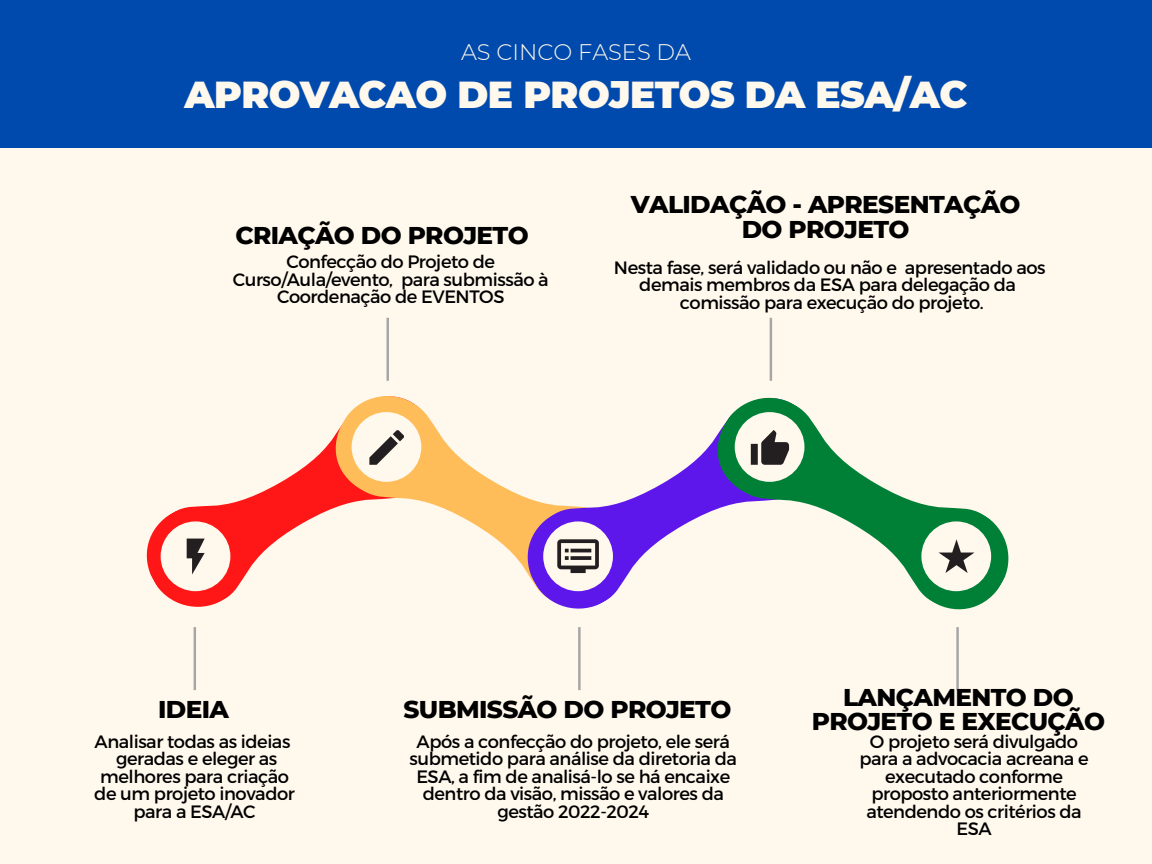
<style>
.page{position:relative;width:1152px;height:864px;background:#fff8ed}
.page>*{position:absolute;margin:0;border:0;box-sizing:border-box;transform-origin:0 0}
.t1{font:900 37.5px "Montserrat";letter-spacing:-.015em;color:#fff8ed}
.t2{font:800 24.75px/24.8px "Montserrat";letter-spacing:-.025em;color:#000;text-align:center}
.t3{font:300 22.5px "Montserrat";color:#fff8ed}
.t4{font:17.85px/17.5px "Montserrat";letter-spacing:-.025em;color:#000;text-align:center}
</style>
<div class="page">
<svg style="left:146px;top:455px;width:172px;height:152px"></svg>
<svg style="left:318px;top:378px;width:192px;height:173px"></svg>
<div style="left:352px;top:412px;width:69px;height:70px;background:#fff8ed;border-radius:50%"></div>
<svg style="left:510px;top:456px;width:190px;height:153px"></svg>
<svg style="left:700px;top:379px;width:309px;height:231px"></svg>
<div style="left:735px;top:412px;width:69px;height:70px;background:#fff8ed;border-radius:50%"></div>
<svg style="left:751px;top:430px;width:38px;height:35px"></svg>
<div style="left:161px;top:521px;width:69px;height:70px;background:#fff8ed;border-radius:50%"></div>
<div style="left:921px;top:521px;width:70px;height:70px;background:#fff8ed;border-radius:50%"></div>
<svg style="left:939px;top:539px;width:36px;height:34px"></svg>
<div style="left:543px;top:521px;width:70px;height:70px;background:#fff8ed;border-radius:50%"></div>
<svg style="left:369px;top:430px;width:35px;height:35px"></svg>
<svg style="left:557px;top:539px;width:42px;height:34px"></svg>
<svg style="left:187px;top:539px;width:18px;height:36px"></svg>
<hr style="left:387px;top:318px;width:2px;height:63px;background:#a6a6a6">
<hr style="left:770px;top:318px;width:2px;height:63px;background:#a6a6a6">
<hr style="left:194px;top:627px;width:2px;height:63px;background:#a6a6a6">
<hr style="left:578px;top:627px;width:3px;height:63px;background:#a6a6a6">
<hr style="left:956px;top:627px;width:3px;height:63px;background:#a6a6a6">
<div style="left:0;top:0;width:1152px;height:148px;background:#004aad"></div>
<p class="t3" style="left:461px;top:38px;width:231px">AS CINCO FASES DA</p>
<h1 class="t1" style="left:185px;top:72px;width:784px">APROVACAO DE PROJETOS DA ESA/AC</h1>
<h2 class="t2" style="left:235px;top:223px;width:295px">CRIAÇÃO DO PROJETO</h2>
<p class="t4" style="left:233px;top:252px;width:318px">Confecção do Projeto de<br>Curso/Aula/evento, para submissão à<br>Coordenação de EVENTOS</p>
<h2 class="t2" style="left:631px;top:192px;width:391px">VALIDAÇÃO - APRESENTAÇÃO<br>DO PROJETO</h2>
<p class="t4" style="left:614px;top:258px;width:433px">Nesta fase, será validado ou não e apresentado aos demais membros da ESA para delegação da comissão para execução do projeto.</p>
<h2 class="t2" style="left:158px;top:697px;width:72px">IDEIA</h2>
<p class="t4" style="left:94px;top:732px;width:202px">Analisar todas as ideias geradas e eleger as melhores para criação de um projeto inovador para a ESA/AC</p>
<h2 class="t2" style="left:403px;top:697px;width:329px">SUBMISSÃO DO PROJETO</h2>
<p class="t4" style="left:410px;top:732px;width:329px">Após a confecção do projeto, ele será submetido para análise da diretoria da ESA, a fim de analisá-lo se há encaixe dentro da visão, missão e valores da gestão 2022-2024</p>
<h2 class="t2" style="left:812px;top:684px;width:295px">LANÇAMENTO DO<br>PROJETO E EXECUÇÃO</h2>
<p class="t4" style="left:860px;top:732px;width:231px">O projeto será divulgado para a advocacia acreana e executado conforme proposto anteriormente atendendo os critérios da<br>ESA</p>
</div>
